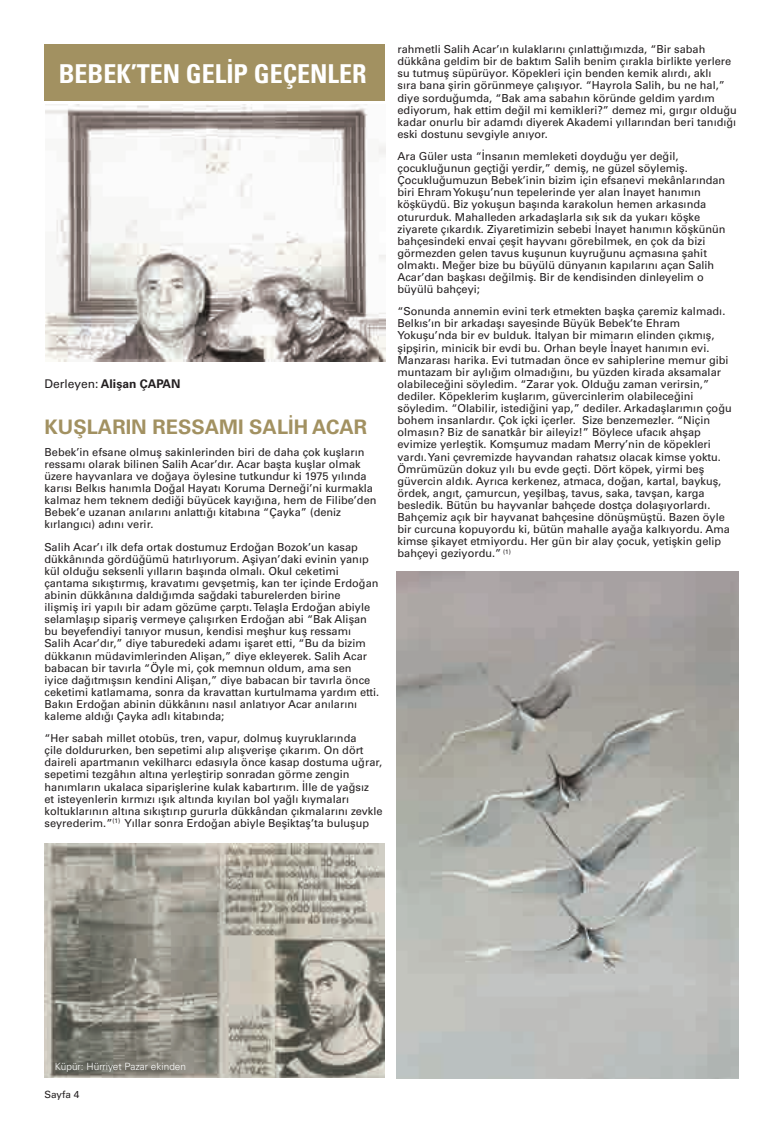
<style>
.page{position:relative;width:783px;height:1123px;background:#fff}
.page>*{position:absolute;margin:0;border:0;box-sizing:border-box;transform-origin:0 0}
.t1{font:700 condensed 26px "Univers";color:#fff}
.t2{font:700 20px "Univers";color:#a29161}
.t3{font:700 12px "Univers";color:#231f20}
.t4{font:500 11px/12.1px "Univers";color:#231f20}
.t5{font:300 10px "Univers";color:#fff}
.t6{font:500 10px "Univers";color:#231f20}
.s1{font-weight:500}
</style>
<div class="page">
<div style="left:45px;top:45px;width:340px;height:56px;background:#a29161"></div>
<img style="left:45px;top:105px;width:340px;height:256px">
<img style="left:45px;top:843px;width:340px;height:234px">
<img style="left:396px;top:571px;width:342px;height:507px">
<h1 class="t1" style="left:59px;top:58px;width:309px">BEBEK’TEN GELİP GEÇENLER</h1>
<p class="t3" style="left:45px;top:376px;width:137px"><span class="s1">Derleyen:</span> Alişan ÇAPAN</p>
<h2 class="t2" style="left:45px;top:414px;width:324px">KUŞLARIN RESSAMI SALİH ACAR</h2>
<p class="t4" style="left:45px;top:446px;width:333px">Bebek’in efsane olmuş sakinlerinden biri de daha çok kuşların ressamı olarak bilinen Salih Acar’dır. Acar başta kuşlar olmak üzere hayvanlara ve doğaya öylesine tutkundur ki 1975 yılında karısı Belkıs hanımla Doğal Hayatı Koruma Derneği’ni kurmakla kalmaz hem teknem dediği büyücek kayığına, hem de Filibe’den Bebek’e uzanan anılarını anlattığı kitabına “Çayka” (deniz kırlangıcı) adını verir.</p>
<p class="t4" style="left:45px;top:540px;width:336px">Salih Acar’ı ilk defa ortak dostumuz Erdoğan Bozok’un kasap dükkânında gördüğümü hatırlıyorum. Aşiyan’daki evinin yanıp kül olduğu seksenli yılların başında olmalı. Okul ceketimi çantama sıkıştırmış, kravatımı gevşetmiş, kan ter içinde Erdoğan abinin dükkânına daldığımda sağdaki taburelerden birine<br>ilişmiş iri yapılı bir adam gözüme çarptı. Telaşla Erdoğan abiyle selamlaşıp sipariş vermeye çalışırken Erdoğan abi “Bak Alişan bu beyefendiyi tanıyor musun, kendisi meşhur kuş ressamı Salih Acar’dır,” diye taburedeki adamı işaret etti, “Bu da bizim dükkanın müdavimlerinden Alişan,” diye ekleyerek. Salih Acar babacan bir tavırla “Öyle mi, çok memnun oldum, ama sen<br>iyice dağıtmışsın kendini Alişan,” diye babacan bir tavırla önce ceketimi katlamama, sonra da kravattan kurtulmama yardım etti.<br>Bakın Erdoğan abinin dükkânını nasıl anlatıyor Acar anılarını kaleme aldığı Çayka adlı kitabında;</p>
<p class="t4" style="left:45px;top:732px;width:339px">“Her sabah millet otobüs, tren, vapur, dolmuş kuyruklarında<br>çile doldururken, ben sepetimi alıp alışverişe çıkarım. On dört daireli apartmanın vekilharcı edasıyla önce kasap dostuma uğrar, sepetimi tezgâhın altına yerleştirip sonradan görme zengin hanımların ukalaca siparişlerine kulak kabartırım. İlle de yağsız<br>et isteyenlerin kırmızı ışık altında kıyılan bol yağlı kıymaları koltuklarının altına sıkıştırıp gururla dükkândan çıkmalarını zevkle seyrederim.”<sup>(1)</sup> Yıllar sonra Erdoğan abiyle Beşiktaş’ta buluşup</p>
<p class="t4" style="left:397px;top:43px;width:341px">rahmetli Salih Acar’ın kulaklarını çınlattığımızda, “Bir sabah dükkâna geldim bir de baktım Salih benim çırakla birlikte yerlere su tutmuş süpürüyor. Köpekleri için benden kemik alırdı, aklı<br>sıra bana şirin görünmeye çalışıyor. “Hayrola Salih, bu ne hal,” diye sorduğumda, “Bak ama sabahın köründe geldim yardım ediyorum, hak ettim değil mi kemikleri?” demez mi, gırgır olduğu kadar onurlu bir adamdı diyerek Akademi yıllarından beri tanıdığı eski dostunu sevgiyle anıyor.</p>
<p class="t4" style="left:397px;top:150px;width:329px">Ara Güler usta “İnsanın memleketi doyduğu yer değil, çocukluğunun geçtiği yerdir,” demiş, ne güzel söylemiş.<br>Çocukluğumuzun Bebek’inin bizim için efsanevi mekânlarından biri Ehram Yokuşu’nun tepelerinde yer alan İnayet hanımın köşküydü. Biz yokuşun başında karakolun hemen arkasında otururduk. Mahalleden arkadaşlarla sık sık da yukarı köşke ziyarete çıkardık. Ziyaretimizin sebebi İnayet hanımın köşkünün bahçesindeki envai çeşit hayvanı görebilmek, en çok da bizi görmezden gelen tavus kuşunun kuyruğunu açmasına şahit olmaktı. Meğer bize bu büyülü dünyanın kapılarını açan Salih Acar’dan başkası değilmiş. Bir de kendisinden dinleyelim o büyülü bahçeyi;</p>
<p class="t4" style="left:397px;top:305px;width:336px">“Sonunda annemin evini terk etmekten başka çaremiz kalmadı.<br>Belkıs’ın bir arkadaşı sayesinde Büyük Bebek’te Ehram Yokuşu’nda bir ev bulduk. İtalyan bir mimarın elinden çıkmış, şipşirin, minicik bir evdi bu. Orhan beyle İnayet hanımın evi.<br>Manzarası harika. Evi tutmadan önce ev sahiplerine memur gibi muntazam bir aylığım olmadığını, bu yüzden kirada aksamalar olabileceğini söyledim. “Zarar yok. Olduğu zaman verirsin,” dediler. Köpeklerim kuşlarım, güvercinlerim olabileceğini söyledim. “Olabilir, istediğini yap,” dediler. Arkadaşlarımın çoğu bohem insanlardır. Çok içki içerler. Size benzemezler. “Niçin olmasın? Biz de sanatkâr bir aileyiz!” Böylece ufacık ahşap evimize yerleştik. Komşumuz madam Merry’nin de köpekleri vardı. Yani çevremizde hayvandan rahatsız olacak kimse yoktu.<br>Ömrümüzün dokuz yılı bu evde geçti. Dört köpek, yirmi beş güvercin aldık. Ayrıca kerkenez, atmaca, doğan, kartal, baykuş, ördek, angıt, çamurcun, yeşilbaş, tavus, saka, tavşan, karga besledik. Bütün bu hayvanlar bahçede dostça dolaşıyorlardı.<br>Bahçemiz açık bir hayvanat bahçesine dönüşmüştü. Bazen öyle bir curcuna kopuyordu ki, bütün mahalle ayağa kalkıyordu. Ama kimse şikayet etmiyordu. Her gün bir alay çocuk, yetişkin gelip bahçeyi geziyordu.” <sup>(1)</sup></p>
<p class="t5" style="left:55px;top:1060px;width:133px">Küpür: Hürriyet Pazar ekinden</p>
<p class="t6" style="left:45px;top:1088px;width:36px">Sayfa 4</p>
</div>
